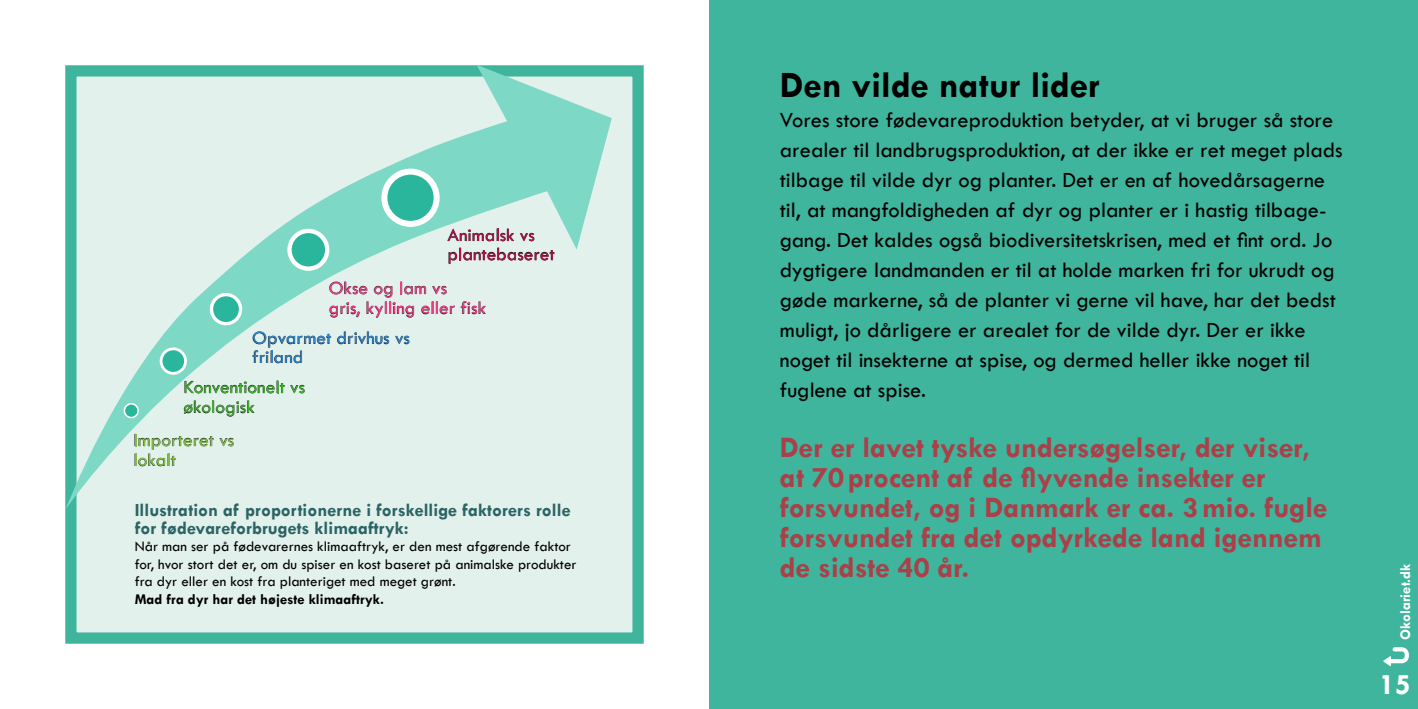
<style>
.page{position:relative;width:1418px;height:709px;background:#fff}
.page>*{position:absolute;margin:0;border:0;box-sizing:border-box;transform-origin:0 0}
.t1{font:700 37.5px "Tw Cen";color:#000}
.t2{font:700 30px/30px "Tw Cen";color:#ac3f48}
.t3{font:700 30px "Tw Cen";color:#fff}
.t4{font:22.5px/30px "Tw Cen";color:#000}
.t5{font:19.38px/19.4px "Tw Cen";color:#000}
.t6{font:700 18.75px/17.5px "Tw Cen";color:#2a6464}
.t7{font:15px/17.5px "Tw Cen";color:#000}
.t8{font:700 15px "Tw Cen";color:#000}
.t9{font:700 15px "Tw Cen";color:#fff}
</style>
<div class="page">
<div style="left:65px;top:65px;width:578px;height:578px;background:#e3f1ed;border:11px solid #3eb59c"></div>
<svg style="left:66px;top:65px;width:546px;height:444px"></svg>
<div style="left:161px;top:349px;width:24px;height:24px;background:#2ab69d;border-radius:50%"></div>
<div style="left:160px;top:347px;width:27px;height:28px;border:3px solid #fff;border-radius:50%"></div>
<div style="left:211px;top:294px;width:29px;height:30px;background:#2ab69d;border-radius:50%"></div>
<div style="left:210px;top:293px;width:32px;height:32px;border:3px solid #fff;border-radius:50%"></div>
<div style="left:124px;top:404px;width:14px;height:13px;background:#2ab69d;border-radius:50%"></div>
<div style="left:124px;top:403px;width:15px;height:15px;border:2px solid #fff;border-radius:50%"></div>
<div style="left:289px;top:231px;width:38px;height:38px;background:#2ab69d;border-radius:50%"></div>
<div style="left:287px;top:229px;width:42px;height:42px;border:4px solid #fff;border-radius:50%"></div>
<div style="left:384px;top:172px;width:52px;height:52px;background:#2ab69d;border-radius:50%"></div>
<div style="left:381px;top:169px;width:58px;height:58px;border:6px solid #fff;border-radius:50%"></div>
<svg style="left:220px;top:438px;width:14px;height:8px"></svg>
<svg style="left:135px;top:434px;width:79px;height:32px"></svg>
<svg style="left:185px;top:381px;width:99px;height:12px"></svg>
<svg style="left:290px;top:385px;width:14px;height:8px"></svg>
<svg style="left:184px;top:400px;width:70px;height:16px"></svg>
<svg style="left:337px;top:331px;width:52px;height:13px"></svg>
<svg style="left:395px;top:335px;width:14px;height:9px"></svg>
<svg style="left:253px;top:331px;width:78px;height:32px"></svg>
<svg style="left:329px;top:282px;width:126px;height:35px"></svg>
<svg style="left:461px;top:301px;width:24px;height:13px"></svg>
<svg style="left:447px;top:228px;width:67px;height:13px"></svg>
<svg style="left:520px;top:233px;width:14px;height:8px"></svg>
<svg style="left:449px;top:248px;width:105px;height:16px"></svg>
<div style="left:709px;top:0;width:708px;height:709px;background:#3eb59c"></div>
<svg style="left:1382px;top:647px;width:26px;height:19px"></svg>
<p class="t5" style="left:447px;top:225px;width:109px">Animalsk vs plantebaseret</p>
<p class="t5" style="left:329px;top:278px;width:159px">Okse og lam vs<br>gris, kylling eller fisk</p>
<p class="t5" style="left:252px;top:328px;width:159px">Opvarmet drivhus vs friland</p>
<p class="t5" style="left:183px;top:377px;width:123px">Konventionelt vs økologisk</p>
<p class="t5" style="left:134px;top:430px;width:102px">Importeret vs lokalt</p>
<p class="t6" style="left:135px;top:501px;width:437px">Illustration af proportionerne i forskellige faktorers rolle for fødevareforbrugets klimaaftryk:</p>
<p class="t7" style="left:135px;top:538px;width:443px">Når man ser på fødevarernes klimaaftryk, er den mest afgørende faktor for, hvor stort det er, om du spiser en kost baseret på animalske produkter fra dyr eller en kost fra planteriget med meget grønt.</p>
<p class="t8" style="left:135px;top:590px;width:251px">Mad fra dyr har det højeste klimaaftryk.</p>
<h1 class="t1" style="left:780px;top:62px;width:321px">Den vilde natur lider</h1>
<p class="t4" style="left:780px;top:105px;width:564px">Vores store fødevareproduktion betyder, at vi bruger så store arealer til landbrugsproduktion, at der ikke er ret meget plads tilbage til vilde dyr og planter. Det er en af hovedårsagerne til, at mangfoldigheden af dyr og planter er i hastig tilbage&shy;gang. Det kaldes også biodiversitetskrisen, med et fint ord. Jo dygtigere landmanden er til at holde marken fri for ukrudt og gøde markerne, så de planter vi gerne vil have, har det bedst muligt, jo dårligere er arealet for de vilde dyr. Der er ikke noget til insekterne at spise, og dermed heller ikke noget til fuglene at spise.</p>
<h2 class="t2" style="left:780px;top:431px;width:549px">Der er lavet tyske undersøgelser, der viser, at 70procent af de flyvende insekter er forsvundet, og i Danmark er ca. 3mio. fugle forsvundet fra det opdyrkede land igennem de sidste 40 år.</h2>
<p class="t9" style="left:1396px;top:640px;width:78px;rotate:-90deg">Okolariet.dk</p>
<h2 class="t3" style="left:1378px;top:666px;width:33px">15</h2>
</div>
